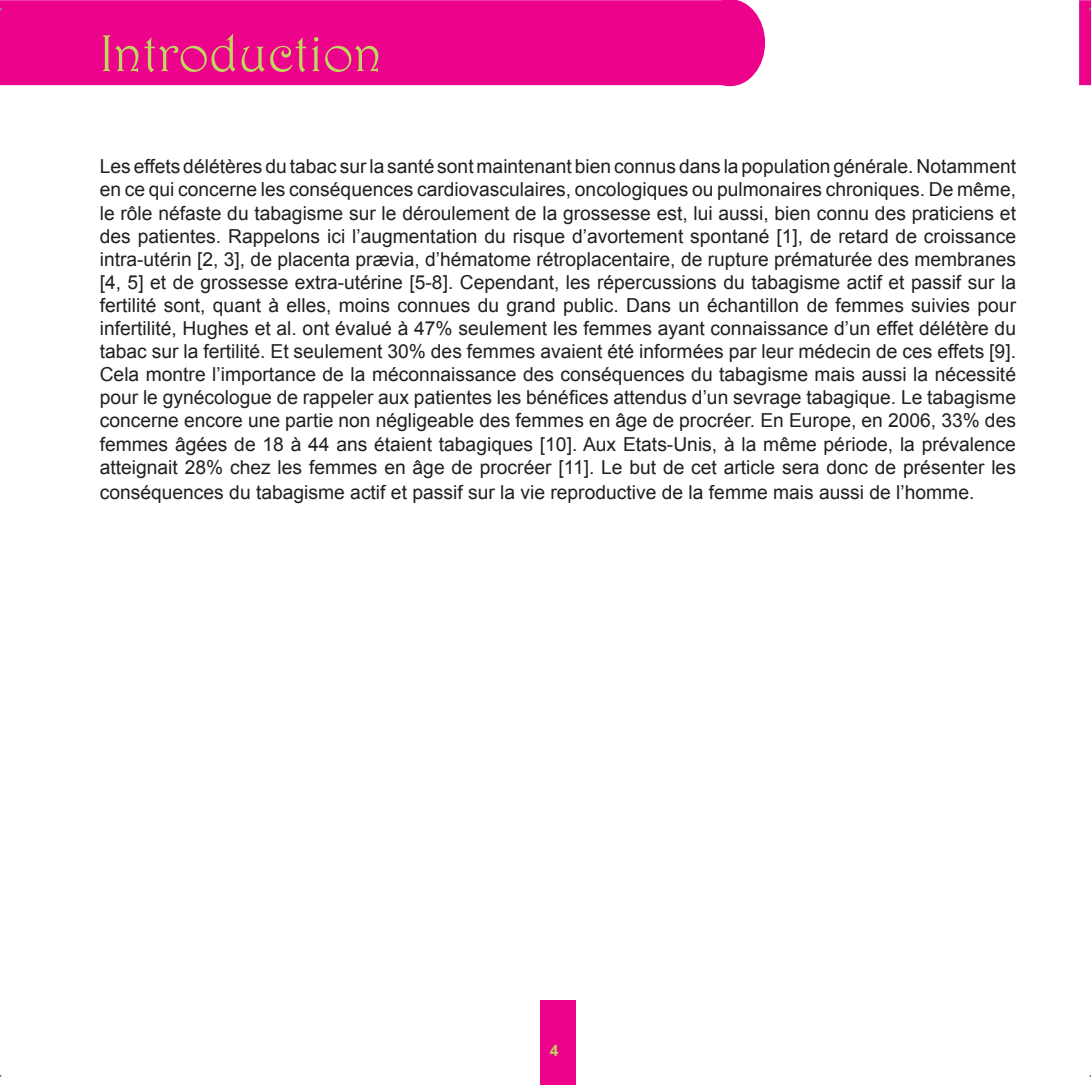
<style>
.page{position:relative;width:1091px;height:1085px;background:#fff}
.page>*{position:absolute;margin:0;border:0;box-sizing:border-box;transform-origin:0 0}
.t1{font:52.5px "Harrington";color:#bed85d}
.t2{font:19.25px/23.1px "Arial";color:#231f20;text-align:justify}
.t3{font:700 15.75px "Arial";color:#bed85d}
</style>
<div class="page">
<div style="left:540px;top:1000px;width:36px;height:85px;background:#ed028c"></div>
<div style="left:0;top:0;width:724px;height:85px;background:#ed028c"></div>
<div style="left:695px;top:0;width:69px;height:85px;background:#ed028c;border-radius:50%"></div>
<div style="left:694px;top:0;width:71px;height:86px;border:2px solid #ed028c;border-radius:50%"></div>
<svg style="left:1079px;top:0;width:12px;height:85px"></svg>
<h1 class="t1" style="left:100px;top:22px;width:284px">Introduction</h1>
<p class="t2" style="left:100px;top:155px;width:917px">Les effets délétères du tabac sur la santé sont maintenant bien connus dans la population générale. Notamment en ce qui concerne les conséquences cardiovasculaires, oncologiques ou pulmonaires chroniques. De même, le rôle néfaste du tabagisme sur le déroulement de la grossesse est, lui aussi, bien connu des praticiens et des patientes. Rappelons ici l’augmentation du risque d’avortement spontané [1], de retard de croissance intra-utérin [2, 3], de placenta prævia, d’hématome rétroplacentaire, de rupture prématurée des membranes [4, 5] et de grossesse extra-utérine [5-8]. Cependant, les répercussions du tabagisme actif et passif sur la fertilité sont, quant à elles, moins connues du grand public. Dans un échantillon de femmes suivies pour infertilité, Hughes et al. ont évalué à 47% seulement les femmes ayant connaissance d’un effet délétère du tabac sur la fertilité. Et seulement 30% des femmes avaient été informées par leur médecin de ces effets [9].<br>Cela montre l’importance de la méconnaissance des conséquences du tabagisme mais aussi la nécessité pour le gynécologue de rappeler aux patientes les bénéfices attendus d’un sevrage tabagique. Le tabagisme concerne encore une partie non négligeable des femmes en âge de procréer. En Europe, en 2006, 33% des femmes âgées de 18 à 44 ans étaient tabagiques [10]. Aux Etats-Unis, à la même période, la prévalence atteignait 28% chez les femmes en âge de procréer [11]. Le but de cet article sera donc de présenter les</p>
<p class="t2" style="left:100px;top:481px;width:876px">conséquences du tabagisme actif et passif sur la vie reproductive de la femme mais aussi de l’homme.</p>
<p class="t3" style="left:549px;top:1040px;width:10px">4</p>
</div>
